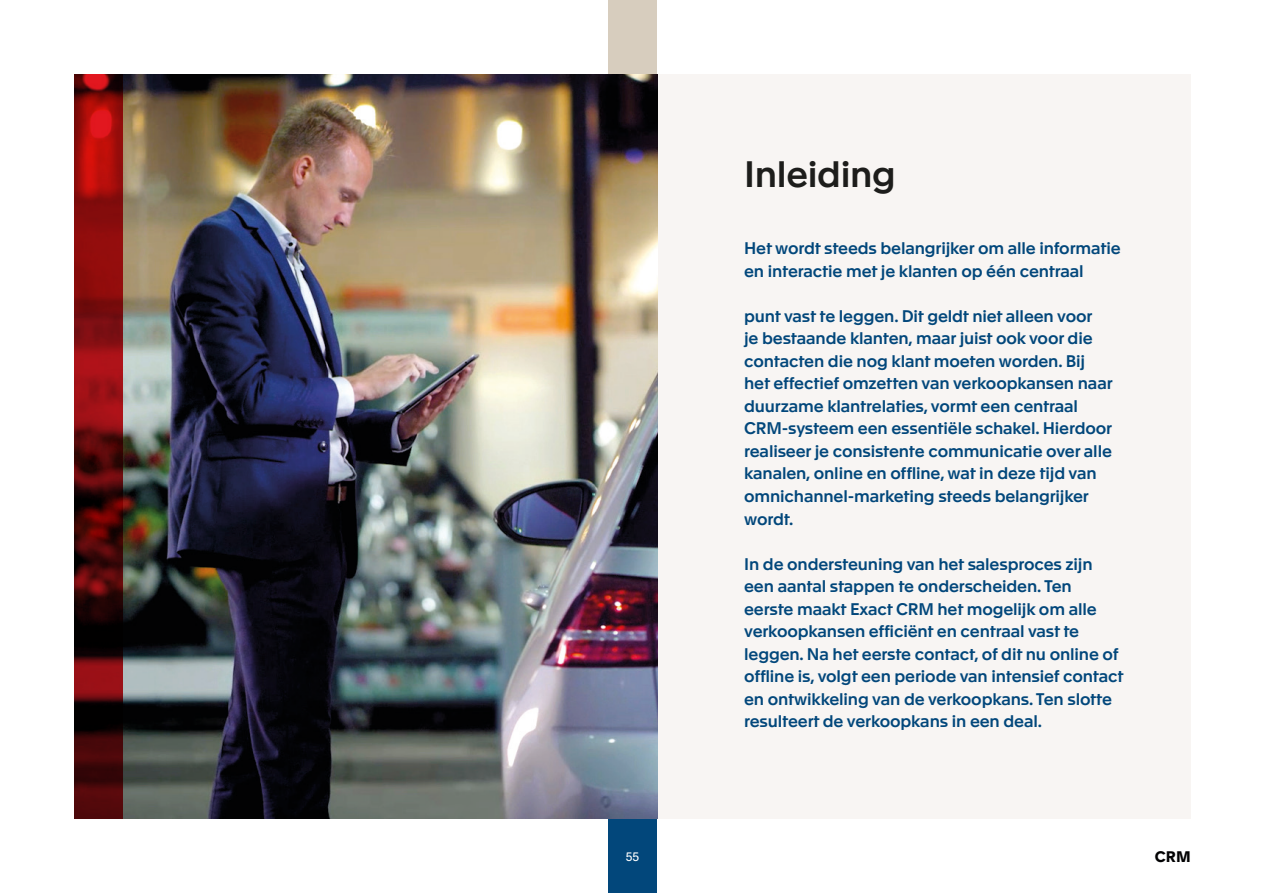
<style>
.page{position:relative;width:1263px;height:893px;background:#fff}
.page>*{position:absolute;margin:0;border:0;box-sizing:border-box;transform-origin:0 0}
.t1{font:500 36px "Apax";letter-spacing:-.01em;color:#1d1d1b}
.t2{font:500 16.5px/22.5px "Apax";letter-spacing:-.01em;color:#02477b}
.t3{font:700 15px "Apax";color:#020203}
.t4{font:12px "Apax";color:#fff}
</style>
<div class="page">
<div style="left:74px;top:74px;width:1117px;height:745px;background:#f8f5f3"></div>
<div style="left:608px;top:0;width:49px;height:74px;background:#d7cdbe"></div>
<div style="left:608px;top:819px;width:49px;height:74px;background:#02477b"></div>
<img style="left:123px;top:74px;width:534px;height:745px">
<svg style="left:74px;top:74px;width:49px;height:745px;background:#690a0b"></svg>
<h1 class="t1" style="left:744px;top:148px;width:153px">Inleiding</h1>
<p class="t2" style="left:744px;top:236px;width:378px">Het wordt steeds belangrijker om alle informatie en interactie met je klanten op één centraal</p>
<p class="t2" style="left:744px;top:304px;width:370px">punt vast te leggen. Dit geldt niet alleen voor<br>je bestaande klanten, maar juist ook voor die contacten die nog klant moeten worden. Bij het effectief omzetten van verkoopkansen naar duurzame klantrelaties, vormt een centraal CRM-systeem een essentiële schakel. Hierdoor realiseer je consistente communicatie over alle kanalen, online en offline, wat in deze tijd van omnichannel-marketing steeds belangrijker wordt.</p>
<p class="t2" style="left:744px;top:551px;width:381px">In de ondersteuning van het salesproces zijn een aantal stappen te onderscheiden. Ten eerste maakt Exact CRM het mogelijk om alle verkoopkansen efficiënt en centraal vast te leggen. Na het eerste contact, of dit nu online of offline is, volgt een periode van intensief contact en ontwikkeling van de verkoopkans. Ten slotte resulteert de verkoopkans in een deal.</p>
<p class="t4" style="left:626px;top:848px;width:15px">55</p>
<p class="t3" style="left:1155px;top:846px;width:37px">CRM</p>
</div>
